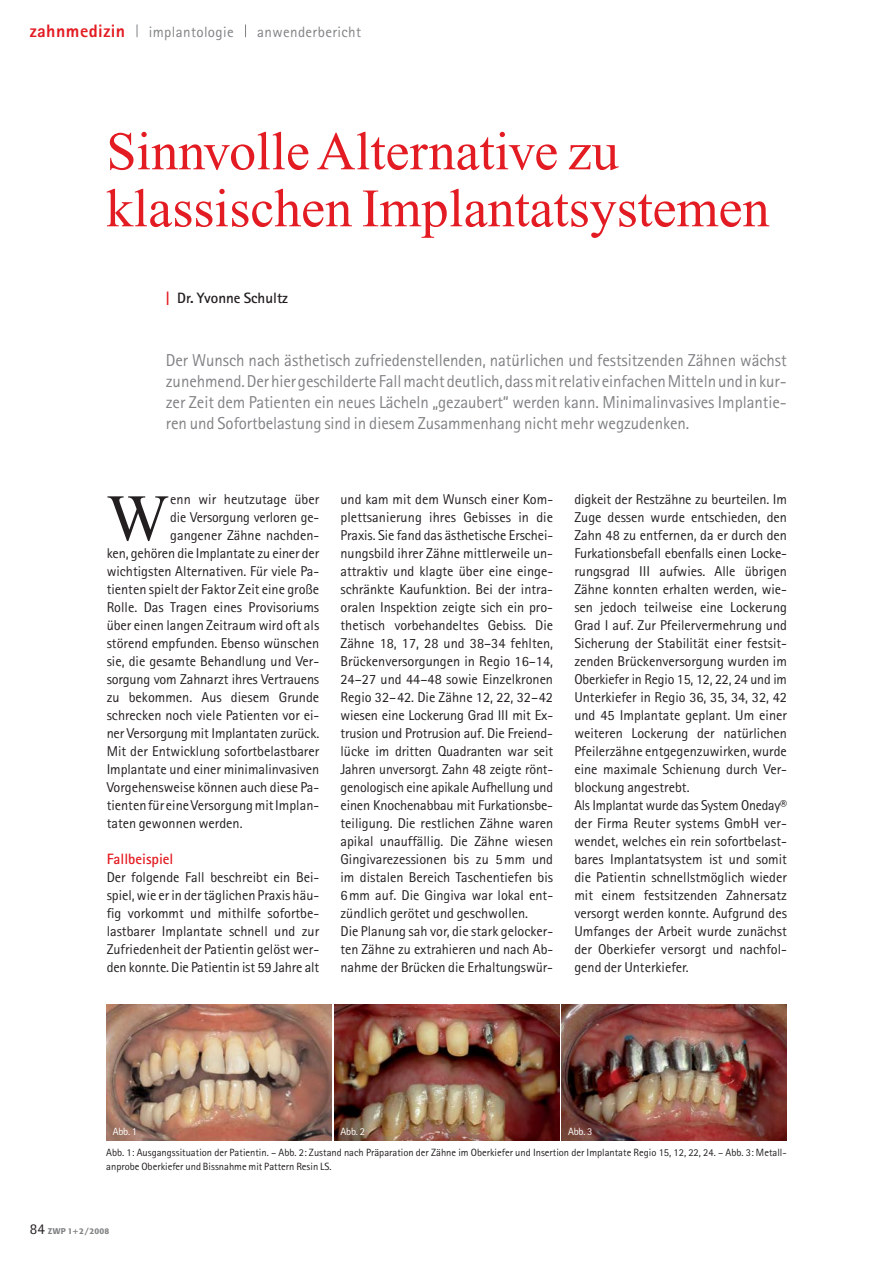
<style>
.page{position:relative;width:893px;height:1263px;background:#fff}
.page>*{position:absolute;margin:0;border:0;box-sizing:border-box;transform-origin:0 0}
.t1{font:66px "Times New Roman";color:#231f20}
.t2{font:54px/57px "Times New Roman";color:#e31b22}
.t3{font:800 18px "Rotis Sans Serif";letter-spacing:.025em;color:#e31b22}
.t4{font:17.25px/21px "Rotis Sans Serif";letter-spacing:-.005em;color:#808284;text-align:justify}
.t5{font:15px "Rotis Sans Serif";letter-spacing:.025em;color:#808284}
.t6{font:700 15px "Rotis Sans Serif";color:#231f20}
.t7{font:700 15px "Rotis Sans Serif";color:#e31b22}
.t8{font:14.25px/18px "Rotis Sans Serif";color:#231f20}
.t9{font:10.5px/13.5px "Rotis Sans Serif";color:#231f20}
.t10{font:10.5px "Rotis Sans Serif";letter-spacing:-.015em;color:#fff}
.t11{font:500 8.25px "Formata";letter-spacing:.02em;color:#808284}
.s1{color:#e31b22}
.s2{font-family:"Rotis Sans Serif";font-weight:400;font-size:15px;color:#231f20}
</style>
<div class="page">
<svg style="left:245px;top:24px;width:1px;height:13px"></svg>
<svg style="left:137px;top:24px;width:1px;height:13px"></svg>
<img style="left:107px;top:1004px;width:225px;height:136px">
<img style="left:334px;top:1004px;width:225px;height:136px">
<img style="left:561px;top:1004px;width:226px;height:136px">
<p class="t3" style="left:30px;top:25px;width:97px">zahnmedizin</p>
<p class="t5" style="left:149px;top:27px;width:86px">implantologie</p>
<p class="t5" style="left:257px;top:27px;width:105px">anwenderbericht</p>
<h2 class="t2" style="left:106px;top:128px;width:665px">Sinnvolle Alternative zu klassischen Implantatsystemen</h2>
<p class="t6" style="left:166px;top:293px;width:124px"><span class="s1">|</span> Dr. Yvonne Schultz</p>
<p class="t4" style="left:166px;top:351px;width:622px">Der Wunsch nach ästhetisch zufriedenstellenden, natürlichen und festsitzenden Zähnen wächst zunehmend. Der hier geschilderte Fall macht deutlich, dass mit relativ einfachen Mitteln und in kur&shy;zer Zeit dem Patienten ein neues Lächeln „gezaubert“ werden kann. Minimalinvasives Implantie&shy;ren und Sofortbelastung sind in diesem Zusammenhang nicht mehr wegzudenken.</p>
<h1 class="t1" style="left:107px;top:494px;width:64px">W</h1>
<p class="t8" style="left:170px;top:492px;width:151px">enn wir heutzutage über</p>
<p class="t8" style="left:170px;top:510px;width:151px">die Versorgung verloren ge-</p>
<p class="t8" style="left:170px;top:528px;width:151px">gangener Zähne nachden-</p>
<p class="t8" style="left:107px;top:546px;width:214px">ken, gehören die Implantate zu einer der</p>
<p class="t8" style="left:107px;top:564px;width:214px">wichtigsten Alternativen. Für viele Pa-</p>
<p class="t8" style="left:107px;top:582px;width:214px">tienten spielt der Faktor Zeit eine große</p>
<p class="t8" style="left:107px;top:600px;width:214px">Rolle. Das Tragen eines Provisoriums</p>
<p class="t8" style="left:107px;top:618px;width:214px">über einen langen Zeitraum wird oft als</p>
<p class="t8" style="left:107px;top:636px;width:214px">störend empfunden. Ebenso wünschen</p>
<p class="t8" style="left:107px;top:654px;width:214px">sie, die gesamte Behandlung und Ver-</p>
<p class="t8" style="left:107px;top:672px;width:214px">sorgung vom Zahnarzt ihres Vertrauens</p>
<p class="t8" style="left:107px;top:690px;width:214px">zu bekommen. Aus diesem Grunde</p>
<p class="t8" style="left:107px;top:708px;width:214px">schrecken noch viele Patienten vor ei-</p>
<p class="t8" style="left:107px;top:726px;width:214px">ner Versorgung mit Implantaten zurück.</p>
<p class="t8" style="left:107px;top:744px;width:214px">Mit der Entwicklung sofortbelastbarer</p>
<p class="t8" style="left:107px;top:762px;width:214px">Implantate und einer minimalinvasiven</p>
<p class="t8" style="left:107px;top:780px;width:214px">Vorgehensweise können auch diese Pa-</p>
<p class="t8" style="left:107px;top:798px;width:214px">tienten für eine Versorgung mit Implan-</p>
<p class="t8" style="left:107px;top:816px;width:137px">taten gewonnen werden.</p>
<p class="t7" style="left:107px;top:854px;width:68px">Fallbeispiel</p>
<p class="t8" style="left:107px;top:870px;width:214px;text-align:justify">Der folgende Fall beschreibt ein Bei&shy;spiel, wie er in der täglichen Praxis häu&shy;fig vorkommt und mithilfe sofortbe&shy;lastbarer Implantate schnell und zur Zufriedenheit der Patientin gelöst wer&shy;den konnte. Die Patientin ist 59 Jahre alt</p>
<p class="t8" style="left:340px;top:492px;width:214px">und kam mit dem Wunsch einer Kom&shy;plettsanierung ihres Gebisses in die Praxis. Sie fand das ästhetische Erschei&shy;nungsbild ihrer Zähne mittlerweile un&shy;attraktiv und klagte über eine einge&shy;schränkte Kaufunktion. Bei der intra&shy;oralen Inspektion zeigte sich ein pro&shy;thetisch vorbehandeltes Gebiss. Die Zähne 18, 17, 28 und 38–34 fehlten, Brückenversorgungen in Regio 16–14, 24–27 und 44–48 sowie Einzelkronen Regio 32–42. Die Zähne 12, 22, 32–42 wiesen eine Lockerung Grad III mit Ex&shy;trusion und Protrusion auf. Die Freiend&shy;lücke im dritten Quadranten war seit Jahren unversorgt. Zahn 48 zeigte rönt&shy;genologisch eine apikale Aufhellung und einen Knochenabbau mit Furkationsbe&shy;teiligung. Die restlichen Zähne waren apikal unauffällig. Die Zähne wiesen Gingivarezessionen bis zu 5mm und im distalen Bereich Taschentiefen bis 6mm auf. Die Gingiva war lokal ent&shy;zündlich gerötet und geschwollen.<br>Die Planung sah vor, die stark gelocker&shy;ten Zähne zu extrahieren und nach Ab&shy;nahme der Brücken die Erhaltungswür-</p>
<p class="t8" style="left:574px;top:492px;width:214px">digkeit der Restzähne zu beurteilen. Im Zuge dessen wurde entschieden, den Zahn 48 zu entfernen, da er durch den Furkationsbefall ebenfalls einen Locke&shy;rungsgrad III aufwies. Alle übrigen Zähne konnten erhalten werden, wie&shy;sen jedoch teilweise eine Lockerung Grad I auf. Zur Pfeilervermehrung und Sicherung der Stabilität einer festsit&shy;zenden Brückenversorgung wurden im Oberkiefer in Regio 15, 12, 22, 24 und im Unterkiefer in Regio 36, 35, 34, 32, 42 und 45 Implantate geplant. Um einer weiteren Lockerung der natürlichen Pfeilerzähne entgegenzuwirken, wurde eine maximale Schienung durch Ver&shy;blockung angestrebt.<br>Als Implantat wurde das System Oneday® der Firma Reuter systems GmbH ver&shy;wendet, welches ein rein sofortbelast&shy;bares Implantatsystem ist und somit die Patientin schnellstmöglich wieder mit einem festsitzenden Zahnersatz versorgt werden konnte. Aufgrund des Umfanges der Arbeit wurde zunächst der Oberkiefer versorgt und nachfol&shy;gend der Unterkiefer.</p>
<p class="t10" style="left:113px;top:1127px;width:26px">Abb. 1</p>
<p class="t10" style="left:340px;top:1127px;width:26px">Abb. 2</p>
<p class="t10" style="left:568px;top:1127px;width:26px">Abb. 3</p>
<p class="t9" style="left:106px;top:1147px;width:682px">Abb. 1: Ausgangssituation der Patientin. – Abb. 2: Zustand nach Präparation der Zähne im Oberkiefer und Insertion der Implantate Regio 15, 12, 22, 24. – Abb. 3: Metall&shy;anprobe Oberkiefer und Bissnahme mit Pattern Resin LS.</p>
<p class="t11" style="left:30px;top:1227px;width:81px"><span class="s2">84</span> ZWP 1+2/2008</p>
</div>
